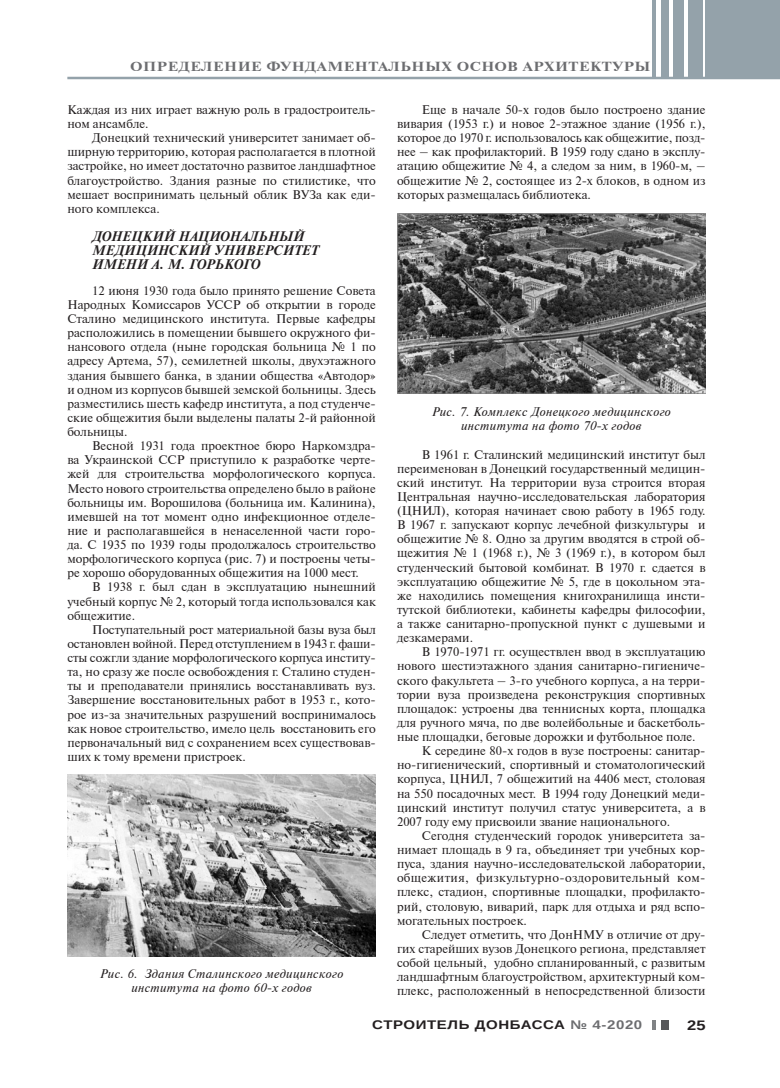
<style>
.page{position:relative;width:780px;height:1088px;background:#fff}
.page>*{position:absolute;margin:0;border:0;box-sizing:border-box;transform-origin:0 0}
.подзаголовок{font:italic 700 13.75px/14.1px "Newton C";letter-spacing:.03em;color:#231f20}
.t1{font:700 13.75px "Arimo";color:#231f20;scale:1.2 1}
.колонтитул{font:700 13.12px "Newton C";letter-spacing:.04em;color:#6c6d70;scale:1.2 1}
.основной{font:12.5px/14.1px "Newton C";color:#231f20;text-align:justify}
.подпись_фото{font:italic 12.5px/14.1px "Newton C";letter-spacing:.03em;color:#231f20;text-align:center}
.t2{font:700 12.5px "Arimo";letter-spacing:.04em;color:#231f20;scale:1.2 1}
.s1{color:#6c6d70}
</style>
<div class="page">
<div style="left:705px;top:0;width:75px;height:78px;background:#94a2aa"></div>
<div style="left:688px;top:0;width:14px;height:78px;background:#94a2aa"></div>
<div style="left:673px;top:0;width:10px;height:78px;background:#94a2aa"></div>
<div style="left:661px;top:0;width:7px;height:78px;background:#94a2aa"></div>
<hr style="left:652px;top:0;width:4px;height:78px;background:#94a2aa">
<div style="left:661px;top:1020px;width:7px;height:9px;background:#57585a"></div>
<svg style="left:652px;top:1020px;width:4px;height:9px"></svg>
<hr style="left:67px;top:77px;width:713px;height:2px;background:#94a2aa">
<img style="left:67px;top:774px;width:309px;height:183px">
<img style="left:397px;top:214px;width:308px;height:179px">
<p class="колонтитул" style="left:130px;top:59px;width:435px">ОПРЕДЕЛЕНИЕ ФУНДАМЕНТАЛЬНЫХ ОСНОВ АРХИТЕКТУРЫ</p>
<p class="основной" style="left:67px;top:103px;width:310px">Каждая из них играет важную роль в градостроитель&shy;ном ансамбле.</p>
<p class="основной" style="left:67px;top:131px;width:310px;text-indent:25px">Донецкий технический университет занимает об&shy;ширную территорию, которая располагается в плотной застройке, но имеет достаточно развитое ландшафтное благоустройство. Здания разные по стилистике, что мешает воспринимать цельный облик ВУЗа как еди&shy;ного комплекса.</p>
<p class="подзаголовок" style="left:92px;top:229px;width:227px">ДОНЕЦКИЙ НАЦИОНАЛЬНЫЙ<br>МЕДИЦИНСКИЙ УНИВЕРСИТЕТ<br>ИМЕНИ А. М. ГОРЬКОГО</p>
<p class="основной" style="left:67px;top:283px;width:310px;text-indent:25px">12 июня 1930 года было принято решение Совета Народных Комиссаров УССР об открытии в городе Сталино медицинского института. Первые кафедры расположились в помещении бывшего окружного фи&shy;нансового отдела (ныне городская больница № 1 по адресу Артема, 57), семилетней школы, двухэтажного здания бывшего банка, в здании общества «Автодор» и одном из корпусов бывшей земской больницы. Здесь разместились шесть кафедр института, а под студенче&shy;ские общежития были выделены палаты 2-й районной больницы.</p>
<p class="основной" style="left:67px;top:439px;width:310px;text-indent:25px">Весной 1931 года проектное бюро Наркомздра&shy;ва Украинской ССР приступило к разработке черте&shy;жей для строительства морфологического корпуса.<br>Место нового строительства определено было в районе больницы им. Ворошилова (больница им. Калинина), имевшей на тот момент одно инфекционное отделе&shy;ние и располагавшейся в ненаселенной части горо&shy;да. С 1935 по 1939 годы продолжалось строительство морфологического корпуса (рис. 7) и построены четы&shy;ре хорошо оборудованных общежития на 1000 мест.</p>
<p class="основной" style="left:67px;top:580px;width:310px;text-indent:25px">В 1938 г. был сдан в эксплуатацию нынешний учебный корпус № 2, который тогда использовался как общежитие.</p>
<p class="основной" style="left:67px;top:622px;width:310px;text-indent:25px">Поступательный рост материальной базы вуза был остановлен войной. Перед отступлением в 1943 г. фаши&shy;сты сожгли здание морфологического корпуса институ&shy;та, но сразу же после освобождения г. Сталино студен&shy;ты и преподаватели принялись восстанавливать вуз.<br>Завершение восстановительных работ в 1953 г., кото&shy;рое из-за значительных разрушений воспринималось как новое строительство, имело цель восстановить его первоначальный вид с сохранением всех существовав&shy;ших к тому времени пристроек.</p>
<p class="подпись_фото" style="left:100px;top:966px;width:245px">Рис. 6. Здания Сталинского медицинского института на фото 60-х годов</p>
<p class="основной" style="left:397px;top:103px;width:310px;text-indent:25px">Еще в начале 50-х годов было построено здание вивария (1953 г.) и новое 2-этажное здание (1956 г.), которое до 1970 г. использовалось как общежитие, позд&shy;нее – как профилакторий. В 1959 году сдано в эксплу&shy;атацию общежитие № 4, а следом за ним, в 1960-м, – общежитие № 2, состоящее из 2-х блоков, в одном из которых размещалась библиотека.</p>
<p class="подпись_фото" style="left:431px;top:405px;width:241px">Рис. 7. Комплекс Донецкого медицинского института на фото 70-х годов</p>
<p class="основной" style="left:397px;top:447px;width:310px;text-indent:25px">В 1961 г. Сталинский медицинский институт был переименован в Донецкий государственный медицин&shy;ский институт. На территории вуза строится вторая Центральная научно-исследовательская лаборатория (ЦНИЛ), которая начинает свою работу в 1965 году.<br>В 1967 г. запускают корпус лечебной физкультуры и общежитие № 8. Одно за другим вводятся в строй об&shy;щежития № 1 (1968 г.), № 3 (1969 г.), в котором был студенческий бытовой комбинат. В 1970 г. сдается в эксплуатацию общежитие № 5, где в цокольном эта&shy;же находились помещения книгохранилища инсти&shy;тутской библиотеки, кабинеты кафедры философии, а также санитарно-пропускной пункт с душевыми и дезкамерами.</p>
<p class="основной" style="left:397px;top:645px;width:310px;text-indent:25px">В 1970-1971 гг. осуществлен ввод в эксплуатацию нового шестиэтажного здания санитарно-гигиениче&shy;ского факультета – 3-го учебного корпуса, а на терри&shy;тории вуза произведена реконструкция спортивных площадок: устроены два теннисных корта, площадка для ручного мяча, по две волейбольные и баскетболь&shy;ные площадки, беговые дорожки и футбольное поле.</p>
<p class="основной" style="left:397px;top:744px;width:310px;text-indent:25px">К середине 80-х годов в вузе построены: санитар&shy;но-гигиенический, спортивный и стоматологический корпуса, ЦНИЛ, 7 общежитий на 4406 мест, столовая на 550 посадочных мест. В 1994 году Донецкий меди&shy;цинский институт получил статус университета, а в 2007 году ему присвоили звание национального.</p>
<p class="основной" style="left:397px;top:829px;width:310px;text-indent:25px">Сегодня студенческий городок университета за&shy;нимает площадь в 9 га, объединяет три учебных кор&shy;пуса, здания научно-исследовательской лаборатории, общежития, физкультурно-оздоровительный ком&shy;плекс, стадион, спортивные площадки, профилакто&shy;рий, столовую, виварий, парк для отдыха и ряд вспо&shy;могательных построек.</p>
<p class="основной" style="left:397px;top:927px;width:310px;text-indent:25px">Следует отметить, что ДонНМУ в отличие от дру&shy;гих старейших вузов Донецкого региона, представляет собой цельный, удобно спланированный, с развитым ландшафтным благоустройством, архитектурный ком&shy;плекс, расположенный в непосредственной близости</p>
<p class="t2" style="left:372px;top:1016px;width:226px">СТРОИТЕЛЬ ДОНБАССА <span class="s1">№ 4-2020</span></p>
<p class="t1" style="left:687px;top:1016px;width:17px">25</p>
</div>
